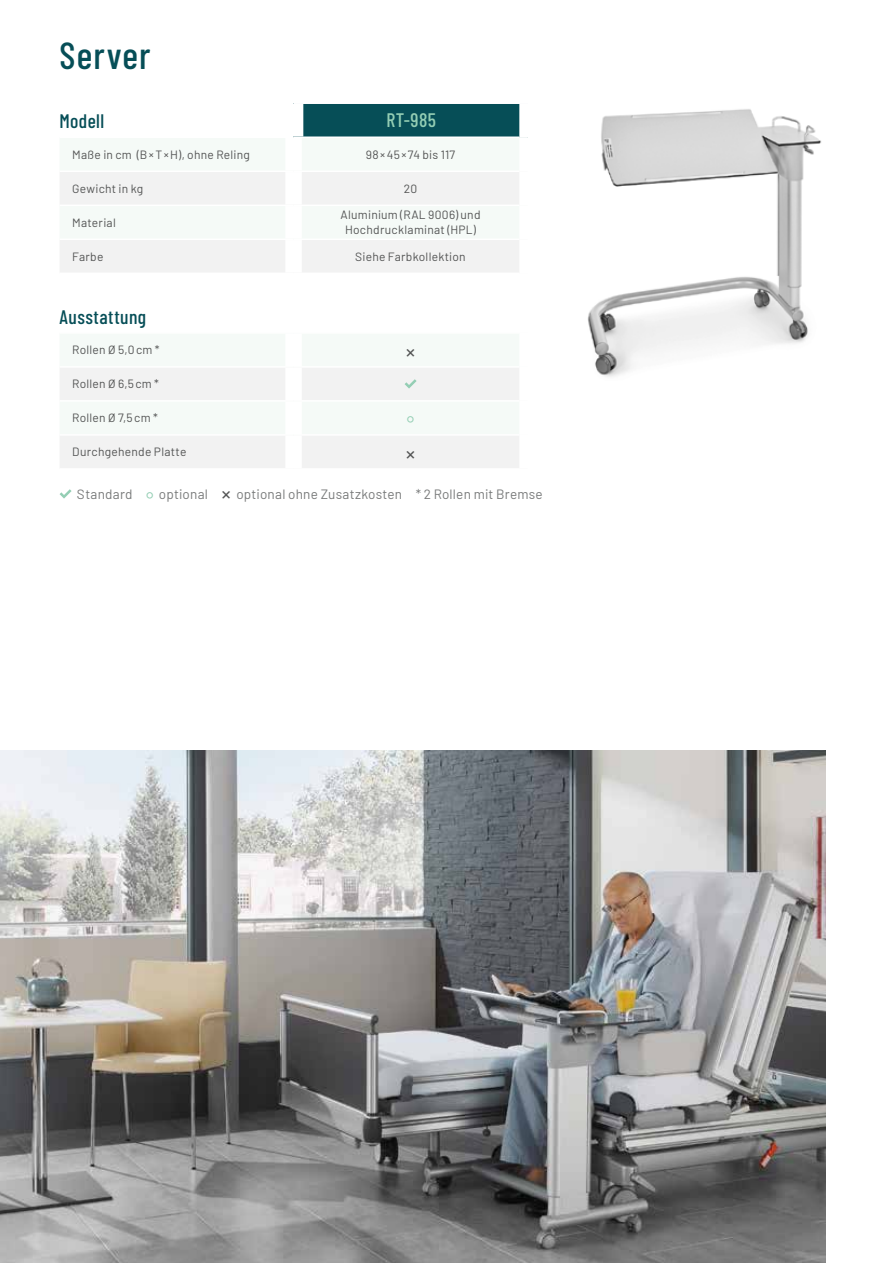
<style>
.page{position:relative;width:885px;height:1263px;background:#fff}
.page>*{position:absolute;margin:0;border:0;box-sizing:border-box;transform-origin:0 0}
.t1{font:500 37.5px "Barlow Condensed";letter-spacing:.025em;color:#064e57}
.t2{font:22.5px "Barlow";color:#535454}
.t3{font:500 19.5px "Barlow Condensed";letter-spacing:.02em;color:#064e57}
.t4{font:500 19.5px "Barlow Condensed";color:#94ceb4}
.t5{font:19.5px "Barlow";color:#94ceb4}
.t6{font:13.5px "Barlow";letter-spacing:.015em;color:#787a7a}
.t7{font:12px/15px "Barlow";letter-spacing:.02em;color:#535454;text-align:center}
.s1{font-size:22.5px;color:#535454}
</style>
<div class="page">
<img style="left:0;top:751px;width:825px;height:512px">
<img style="left:588px;top:109px;width:234px;height:268px">
<div style="left:293px;top:103px;width:234px;height:34px;background:#064e57"></div>
<div style="left:60px;top:172px;width:459px;height:296px;background:#f2f2f2"></div>
<svg style="left:60px;top:274px;width:459px;height:58px"></svg>
<div style="left:284px;top:104px;width:19px;height:32px;background:#fff"></div>
<div style="left:519px;top:104px;width:16px;height:33px;background:#fff"></div>
<div style="left:285px;top:172px;width:17px;height:33px;background:#fff"></div>
<div style="left:285px;top:206px;width:17px;height:33px;background:#fff"></div>
<div style="left:285px;top:240px;width:17px;height:33px;background:#fff"></div>
<div style="left:285px;top:274px;width:17px;height:24px;background:#fff"></div>
<div style="left:285px;top:300px;width:17px;height:32px;background:#fff"></div>
<div style="left:285px;top:334px;width:17px;height:32px;background:#fff"></div>
<div style="left:285px;top:368px;width:17px;height:32px;background:#fff"></div>
<div style="left:285px;top:402px;width:17px;height:32px;background:#fff"></div>
<div style="left:285px;top:436px;width:17px;height:32px;background:#fff"></div>
<hr style="left:60px;top:400px;width:233px;height:2px;background:#fff">
<hr style="left:60px;top:434px;width:233px;height:2px;background:#fff">
<hr style="left:293px;top:434px;width:226px;height:2px;background:#fff">
<hr style="left:293px;top:102px;width:242px;height:2px;background:#fff">
<hr style="left:293px;top:136px;width:226px;height:2px;background:#fff">
<hr style="left:60px;top:205px;width:233px;height:1px;background:#fff">
<hr style="left:293px;top:205px;width:226px;height:1px;background:#fff">
<hr style="left:60px;top:239px;width:233px;height:1px;background:#fff">
<hr style="left:293px;top:239px;width:226px;height:1px;background:#fff">
<hr style="left:60px;top:273px;width:233px;height:1px;background:#fff">
<hr style="left:293px;top:273px;width:226px;height:1px;background:#fff">
<hr style="left:60px;top:298px;width:233px;height:2px;background:#fff">
<hr style="left:293px;top:298px;width:226px;height:2px;background:#fff">
<hr style="left:60px;top:332px;width:233px;height:2px;background:#fff">
<hr style="left:293px;top:332px;width:226px;height:2px;background:#fff">
<hr style="left:60px;top:366px;width:233px;height:2px;background:#fff">
<hr style="left:293px;top:366px;width:226px;height:2px;background:#fff">
<hr style="left:293px;top:400px;width:226px;height:2px;background:#fff">
<svg style="left:404px;top:379px;width:12px;height:10px"></svg>
<svg style="left:60px;top:489px;width:12px;height:10px"></svg>
<h1 class="t1" style="left:60px;top:29px;width:92px">Server</h1>
<h3 class="t3" style="left:60px;top:107px;width:46px">Modell</h3>
<h3 class="t4" style="left:386px;top:106px;width:51px">RT-985</h3>
<p class="t7" style="left:72px;top:146px;width:179px">Maße in cm (B×T×H), ohne Reling</p>
<p class="t7" style="left:366px;top:146px;width:91px">98×45×74 bis 117</p>
<p class="t7" style="left:72px;top:180px;width:72px">Gewicht in kg</p>
<p class="t7" style="left:404px;top:180px;width:15px">20</p>
<p class="t7" style="left:72px;top:214px;width:45px">Material</p>
<p class="t7" style="left:340px;top:206px;width:141px">Aluminium (RAL 9006) und<br>Hochdrucklaminat (HPL)</p>
<p class="t7" style="left:72px;top:248px;width:33px">Farbe</p>
<p class="t7" style="left:355px;top:248px;width:112px">Siehe Farbkollektion</p>
<h3 class="t3" style="left:60px;top:303px;width:88px">Ausstattung</h3>
<p class="t7" style="left:72px;top:341px;width:89px">Rollen Ø 5,0cm *</p>
<h2 class="t2" style="left:406px;top:335px;width:11px">×</h2>
<p class="t7" style="left:72px;top:375px;width:88px">Rollen Ø 6,5cm *</p>
<p class="t7" style="left:72px;top:409px;width:87px">Rollen Ø 7,5cm *</p>
<h3 class="t5" style="left:407px;top:411px;width:9px">°</h3>
<p class="t7" style="left:72px;top:443px;width:116px">Durchgehende Platte</p>
<h2 class="t2" style="left:406px;top:437px;width:11px">×</h2>
<p class="t6" style="left:77px;top:484px;width:57px">Standard</p>
<h3 class="t5" style="left:146px;top:486px;width:9px">°</h3>
<p class="t6" style="left:159px;top:484px;width:385px">optional <span class="s1">×</span> optional ohne Zusatzkosten * 2 Rollen mit Bremse</p>
</div>
